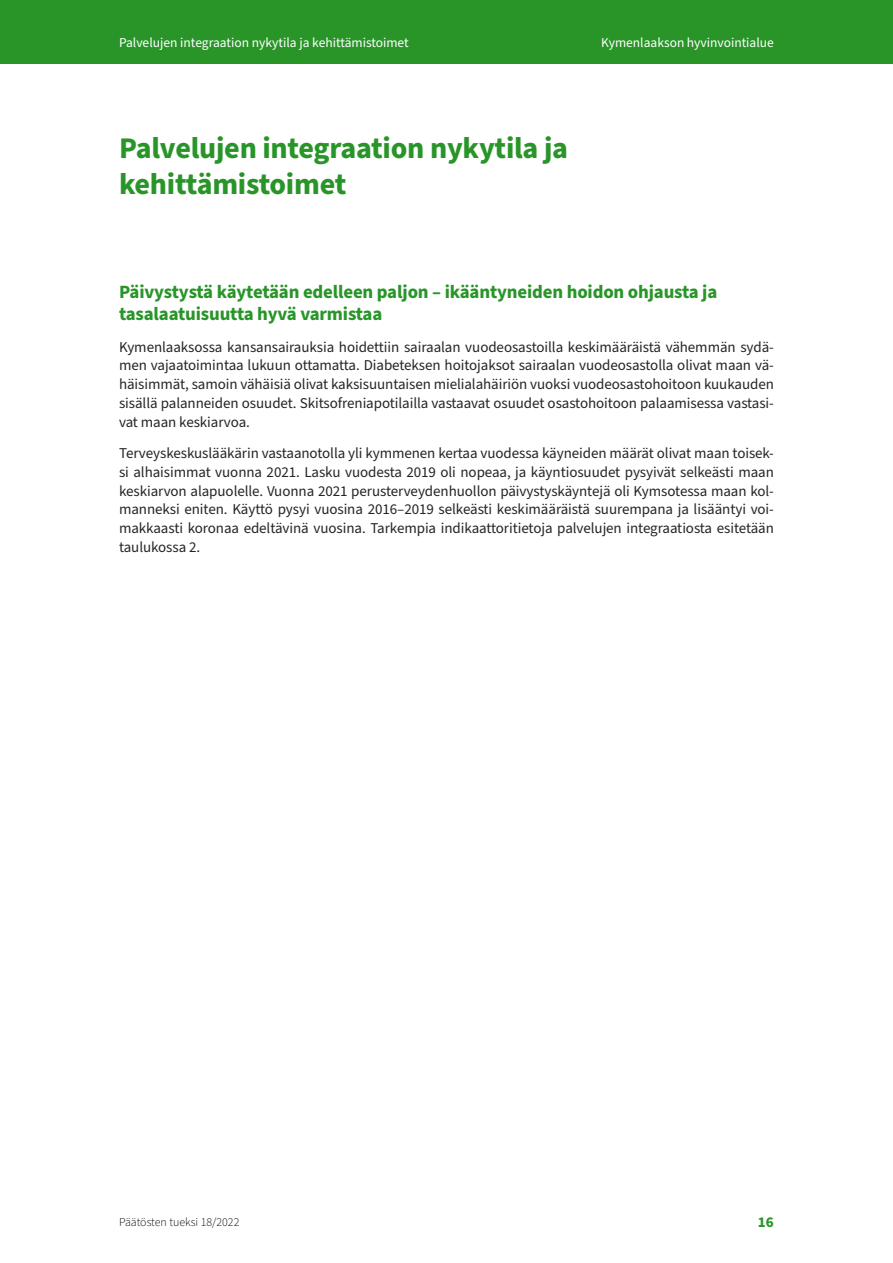
<style>
.page{position:relative;width:893px;height:1263px;background:#fff}
.page>*{position:absolute;margin:0;border:0;box-sizing:border-box;transform-origin:0 0}
.Otsikko_1__h2{font:700 30px/36px "Source Sans Pro";letter-spacing:-.01em;color:#299529}
.Otsikko_2__h3{font:700 18.75px/22.5px "Source Sans Pro";letter-spacing:-.01em;color:#299529}
.Leipis{font:15px/18.8px "Source Sans Pro";letter-spacing:-.005em;color:#252523;text-align:justify}
.t1{font:700 15px "Source Sans Pro";color:#299529}
.t2{font:13.5px "Source Sans Pro";color:#fff}
.t3{font:300 12px "Source Sans Pro";color:#000}
</style>
<div class="page">
<div style="left:0;top:0;width:893px;height:64px;background:#299529"></div>
<p class="t2" style="left:119px;top:33px;width:291px">Palvelujen integraation nykytila ja kehittämistoimet</p>
<h2 class="Otsikko_1__h2" style="left:119px;top:131px;width:451px">Palvelujen integraation nykytila ja kehittämistoimet</h2>
<p class="t2" style="left:601px;top:33px;width:174px">Kymenlaakson hyvinvointialue</p>
<h3 class="Otsikko_2__h3" style="left:119px;top:281px;width:600px">Päivystystä käytetään edelleen paljon – ikääntyneiden hoidon ohjausta ja tasalaatuisuutta hyvä varmistaa</h3>
<p class="Leipis" style="left:119px;top:338px;width:656px">Kymenlaaksossa kansansairauksia hoidettiin sairaalan vuodeosastoilla keskimääräistä vähemmän sydä&shy;men vajaatoimintaa lukuun ottamatta. Diabeteksen hoitojaksot sairaalan vuodeosastolla olivat maan vä&shy;häisimmät, samoin vähäisiä olivat kaksisuuntaisen mielialahäiriön vuoksi vuodeosastohoitoon kuukauden sisällä palanneiden osuudet. Skitsofreniapotilailla vastaavat osuudet osastohoitoon palaamisessa vastasi&shy;vat maan keskiarvoa.</p>
<p class="Leipis" style="left:119px;top:444px;width:656px">Terveyskeskuslääkärin vastaanotolla yli kymmenen kertaa vuodessa käyneiden määrät olivat maan toisek&shy;si alhaisimmat vuonna 2021. Lasku vuodesta 2019 oli nopeaa, ja käyntiosuudet pysyivät selkeästi maan keskiarvon alapuolelle. Vuonna 2021 perusterveydenhuollon päivystyskäyntejä oli Kymsotessa maan kol&shy;manneksi eniten. Käyttö pysyi vuosina 2016–2019 selkeästi keskimääräistä suurempana ja lisääntyi voi&shy;makkaasti koronaa edeltävinä vuosina. Tarkempia indikaattoritietoja palvelujen integraatiosta esitetään taulukossa 2.</p>
<p class="t3" style="left:119px;top:1214px;width:122px">Päätösten tueksi 18/2022</p>
<p class="t1" style="left:758px;top:1212px;width:17px">16</p>
</div>
